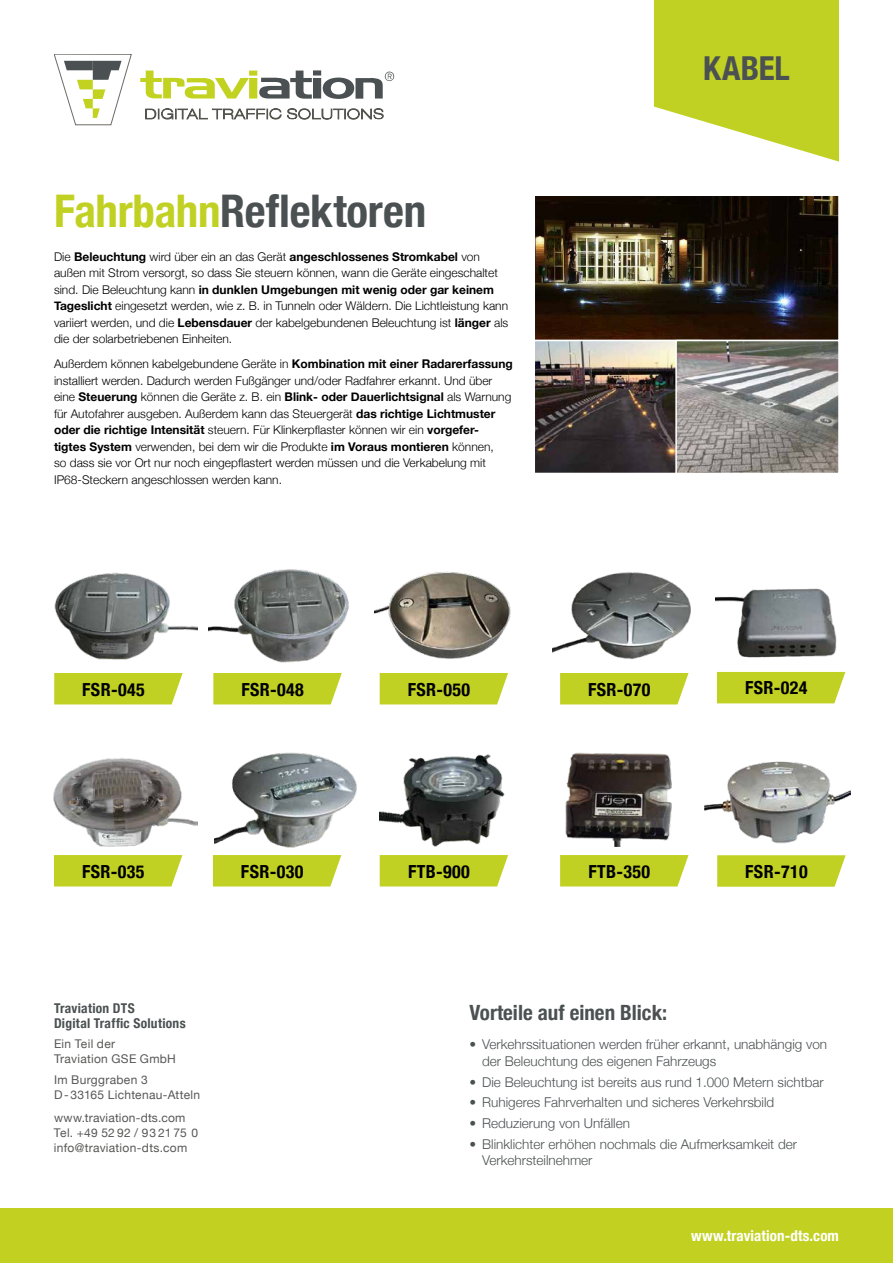
<style>
.page{position:relative;width:893px;height:1263px;background:#fff}
.page>*{position:absolute;margin:0;border:0;box-sizing:border-box;transform-origin:0 0}
.t1{font:700 condensed 45px "Helvetica Neue";letter-spacing:-.005em;color:#4b5152}
.t2{font:700 condensed 33px "Helvetica Neue";letter-spacing:.005em;color:#4b5152}
.t3{font:700 condensed 21px "Helvetica Neue";color:#4b5152}
.t4{font:700 condensed 18px "Helvetica Neue";letter-spacing:.02em;color:#000}
.t5{font:700 condensed 15px "Helvetica Neue";letter-spacing:.01em;color:#fff}
.t6{font:300 13.5px/16.5px "Helvetica Neue";color:#4b5152}
.t7{font:700 condensed 13.5px/15px "Helvetica Neue";letter-spacing:.02em;color:#4b5152}
.t8{font:300 12px/16.5px "Helvetica Neue";color:#000}
.t9{font:12px/15px "Helvetica Neue";letter-spacing:.025em;color:#575756}
.s1{color:#c1d123}
.s2{font-weight:700}
</style>
<div class="page">
<svg style="left:54px;top:54px;width:78px;height:71px"></svg>
<svg style="left:140px;top:70px;width:254px;height:29px"></svg>
<svg style="left:146px;top:108px;width:135px;height:11px"></svg>
<svg style="left:287px;top:108px;width:96px;height:11px"></svg>
<div style="left:0;top:1209px;width:893px;height:54px;background:#c2d121"></div>
<svg style="left:654px;top:0;width:185px;height:162px"></svg>
<div style="left:54px;top:673px;width:129px;height:31px;background:#c1d123"></div>
<img style="left:54px;top:572px;width:144px;height:88px">
<div style="left:213px;top:673px;width:129px;height:31px;background:#c1d123"></div>
<img style="left:209px;top:569px;width:140px;height:94px">
<div style="left:380px;top:673px;width:128px;height:31px;background:#c1d123"></div>
<img style="left:375px;top:572px;width:136px;height:87px">
<div style="left:560px;top:673px;width:128px;height:31px;background:#c1d123"></div>
<img style="left:552px;top:572px;width:139px;height:88px">
<svg style="left:213px;top:855px;width:128px;height:31px;background:#c3d22b"></svg>
<img style="left:214px;top:752px;width:291px;height:96px">
<svg style="left:54px;top:855px;width:128px;height:31px;background:#c3d22b"></svg>
<img style="left:53px;top:758px;width:145px;height:89px">
<svg style="left:380px;top:855px;width:128px;height:31px;background:#c3d22c"></svg>
<svg style="left:560px;top:855px;width:128px;height:31px;background:#c3d22b"></svg>
<img style="left:565px;top:752px;width:107px;height:94px">
<svg style="left:717px;top:671px;width:128px;height:32px;background:#c5d431"></svg>
<img style="left:715px;top:588px;width:122px;height:70px">
<svg style="left:717px;top:855px;width:129px;height:32px;background:#c4d330"></svg>
<img style="left:704px;top:761px;width:146px;height:83px">
<img style="left:536px;top:197px;width:301px;height:141px">
<div style="left:533px;top:194px;width:307px;height:147px;border:2px solid #fff"></div>
<img style="left:536px;top:343px;width:139px;height:128px">
<div style="left:533px;top:340px;width:169px;height:134px;border:2px solid #fff"></div>
<img style="left:678px;top:343px;width:159px;height:128px">
<div style="left:675px;top:340px;width:165px;height:134px;border:2px solid #fff"></div>
<h1 class="t1" style="left:54px;top:174px;width:374px"><span class="s1">Fahrbahn</span>Reflektoren</h1>
<p class="t8" style="left:54px;top:247px;width:456px">Die <span class="s2">Beleuchtung</span> wird ü ber ein an das Gerät <span class="s2">angeschlossenes Stromkabel</span> von außen mit Strom versorgt, so dass Sie steuern können, wann die Geräte eingeschaltet sind. Die Beleuchtung kann <span class="s2">in dunklen Umgebungen mit wenig oder gar keinem Tageslicht</span> eingesetzt werden, wie z. B. in Tunneln oder Wäldern. Die Lichtleistung kann variiert werden, und die <span class="s2">Lebensdauer</span> der kabelgebundenen Beleuchtung ist <span class="s2">länger</span> als die der solarbetriebenen Einheiten.</p>
<p class="t8" style="left:54px;top:355px;width:460px">Außerdem können kabelgebundene Geräte in <span class="s2">Kombination mit einer Radarerfassung </span>installiert werden. Dadurch werden Fußgänger und/oder Radfahrer erkannt. Und ü ber eine <span class="s2">Steuerung</span> können die Geräte z. B. ein <span class="s2">Blink- oder Dauerlichtsignal</span> als Warnung fü r Autofahrer ausgeben. Außerdem kann das Steuergerät <span class="s2">das richtige Lichtmuster oder die richtige Intensität</span> steuern. Für Klinkerpflaster können wir ein <span class="s2">vorgefer&shy;tigtes System</span> verwenden, bei dem wir die Produkte <span class="s2">im Voraus montieren</span> können,<br>so dass sie vor Ort nur noch eingepflastert werden müssen und die Verkabelung mit IP68-Steckern angeschlossen werden kann.</p>
<h2 class="t2" style="left:703px;top:40px;width:88px">KABEL</h2>
<h3 class="t4" style="left:82px;top:674px;width:64px">FSR-045</h3>
<h3 class="t4" style="left:241px;top:674px;width:64px">FSR-048</h3>
<h3 class="t4" style="left:408px;top:674px;width:64px">FSR-050</h3>
<h3 class="t4" style="left:588px;top:674px;width:64px">FSR-070</h3>
<h3 class="t4" style="left:82px;top:856px;width:64px">FSR-035</h3>
<h3 class="t4" style="left:241px;top:856px;width:64px">FSR-030</h3>
<h3 class="t4" style="left:408px;top:856px;width:63px">FTB-900</h3>
<h3 class="t4" style="left:588px;top:856px;width:63px">FTB-350</h3>
<h3 class="t4" style="left:745px;top:673px;width:64px">FSR-024</h3>
<h3 class="t4" style="left:745px;top:856px;width:64px">FSR-710</h3>
<p class="t7" style="left:54px;top:999px;width:133px">Traviation DTS<br>Digital Traffic Solutions</p>
<p class="t9" style="left:54px;top:1037px;width:123px">Ein Teil der<br>Traviation GSE GmbH</p>
<p class="t9" style="left:54px;top:1073px;width:148px">Im Burggraben 3<br>D - 33165 Lichtenau-Atteln</p>
<p class="t9" style="left:54px;top:1111px;width:146px">www.traviation-dts.com<br>Tel. +49 52 92 / 93 21 75 0 info@traviation-dts.com</p>
<h3 class="t3" style="left:469px;top:995px;width:199px">Vorteile auf einen Blick:</h3>
<p class="t6" style="left:482px;top:1035px;width:346px;text-indent:-13px">• Verkehrssituationen werden früher erkannt, unabhängig von der Beleuchtung des eigenen Fahrzeugs</p>
<p class="t6" style="left:469px;top:1072px;width:356px">• Die Beleuchtung ist bereits aus rund 1.000 Metern sichtbar</p>
<p class="t6" style="left:469px;top:1093px;width:306px">• Ruhigeres Fahrverhalten und sicheres Verkehrsbild</p>
<p class="t6" style="left:469px;top:1114px;width:162px">• Reduzierung von Unfällen</p>
<p class="t6" style="left:482px;top:1135px;width:316px;text-indent:-13px">• Blinklichter erhöhen nochmals die Aufmerksamkeit der<br>Verkehrsteilnehmer</p>
<p class="t5" style="left:691px;top:1223px;width:149px">www.traviation-dts.com</p>
</div>
